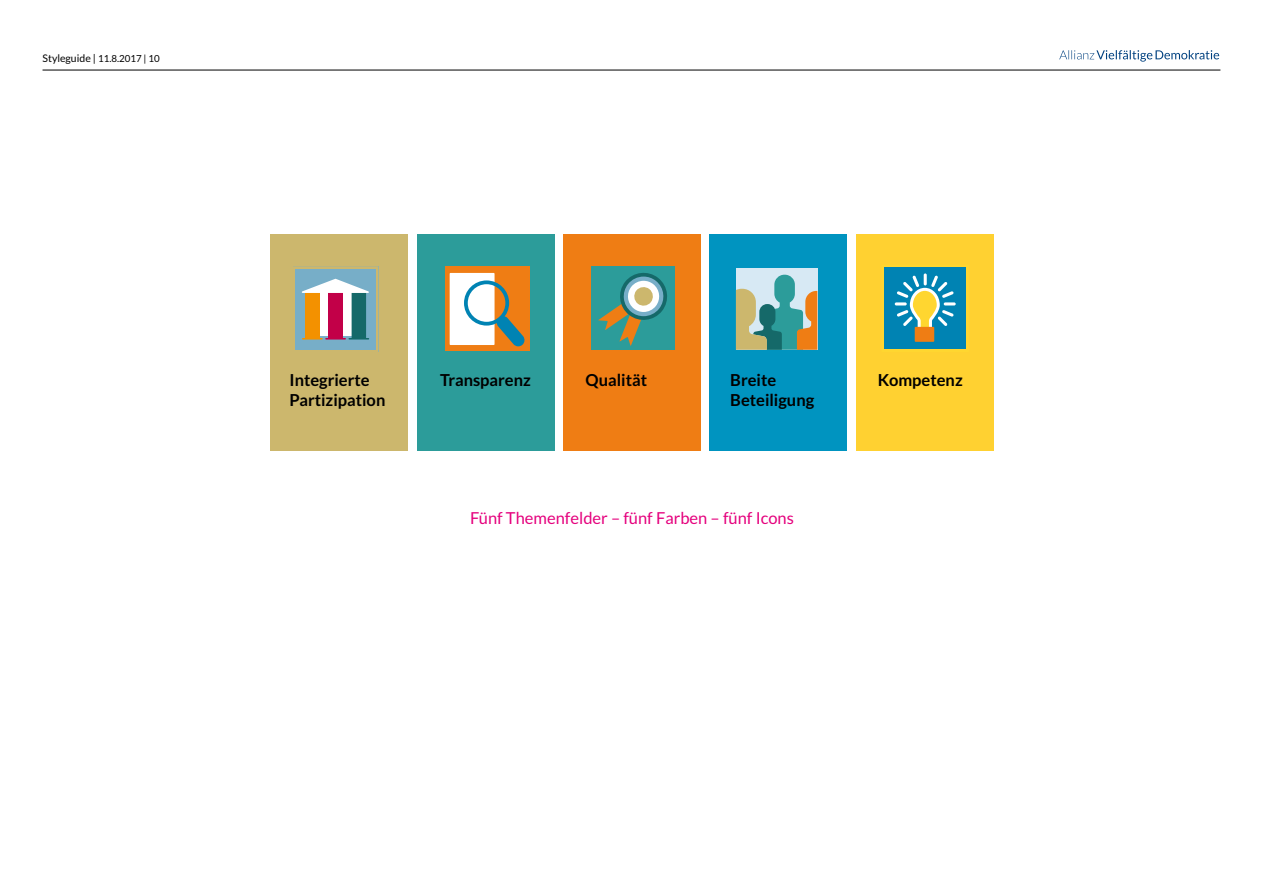
<style>
.page{position:relative;width:1263px;height:893px;background:#fff}
.page>*{position:absolute;margin:0;border:0;box-sizing:border-box;transform-origin:0 0}
.t1{font:700 16.5px/19.8px "Lato";color:#000}
.t2{font:16.5px "Lato";color:#e5007d}
.t3{font:9.75px "Lato";color:#000}
.s1{font-size:10.5px}
</style>
<div class="page">
<hr style="left:43px;top:70px;width:1177px;height:1px;background:#000">
<svg style="left:1059px;top:50px;width:160px;height:12px"></svg>
<div style="left:271px;top:234px;width:137px;height:216px;background:#ccb76d"></div>
<svg style="left:293px;top:266px;width:85px;height:84px;background:#9fa2a0"></svg>
<div style="left:417px;top:234px;width:137px;height:216px;background:#2c9c9a"></div>
<svg style="left:445px;top:266px;width:85px;height:85px;background:#d8b286"></svg>
<div style="left:563px;top:234px;width:138px;height:216px;background:#ef7d14"></div>
<svg style="left:588px;top:264px;width:89px;height:89px"></svg>
<div style="left:591px;top:267px;width:83px;height:83px;background:#2c9c9a"></div>
<svg style="left:598px;top:273px;width:69px;height:73px"></svg>
<div style="left:856px;top:234px;width:137px;height:216px;background:#ffd131"></div>
<svg style="left:884px;top:267px;width:82px;height:82px;background:#3c97a9"></svg>
<div style="left:710px;top:234px;width:137px;height:216px;background:#0094c0"></div>
<svg style="left:735px;top:268px;width:83px;height:82px"></svg>
<div style="left:736px;top:269px;width:81px;height:81px;background:#d7e9f4"></div>
<svg style="left:736px;top:275px;width:81px;height:75px"></svg>
<p class="t3" style="left:43px;top:53px;width:119px"><span class="s1">Styleguide |</span> 11.8.2017 | 10</p>
<p class="t1" style="left:289px;top:370px;width:97px">Integrierte<br>Partizipation</p>
<p class="t1" style="left:440px;top:370px;width:92px">Transparenz</p>
<p class="t1" style="left:585px;top:370px;width:63px">Qualität</p>
<p class="t1" style="left:730px;top:370px;width:47px">Breite</p>
<p class="t1" style="left:878px;top:370px;width:86px">Kompetenz</p>
<p class="t1" style="left:730px;top:390px;width:85px">Beteiligung</p>
<p class="t2" style="left:470px;top:508px;width:325px">Fünf Themenfelder – fünf Farben – fünf Icons</p>
</div>
